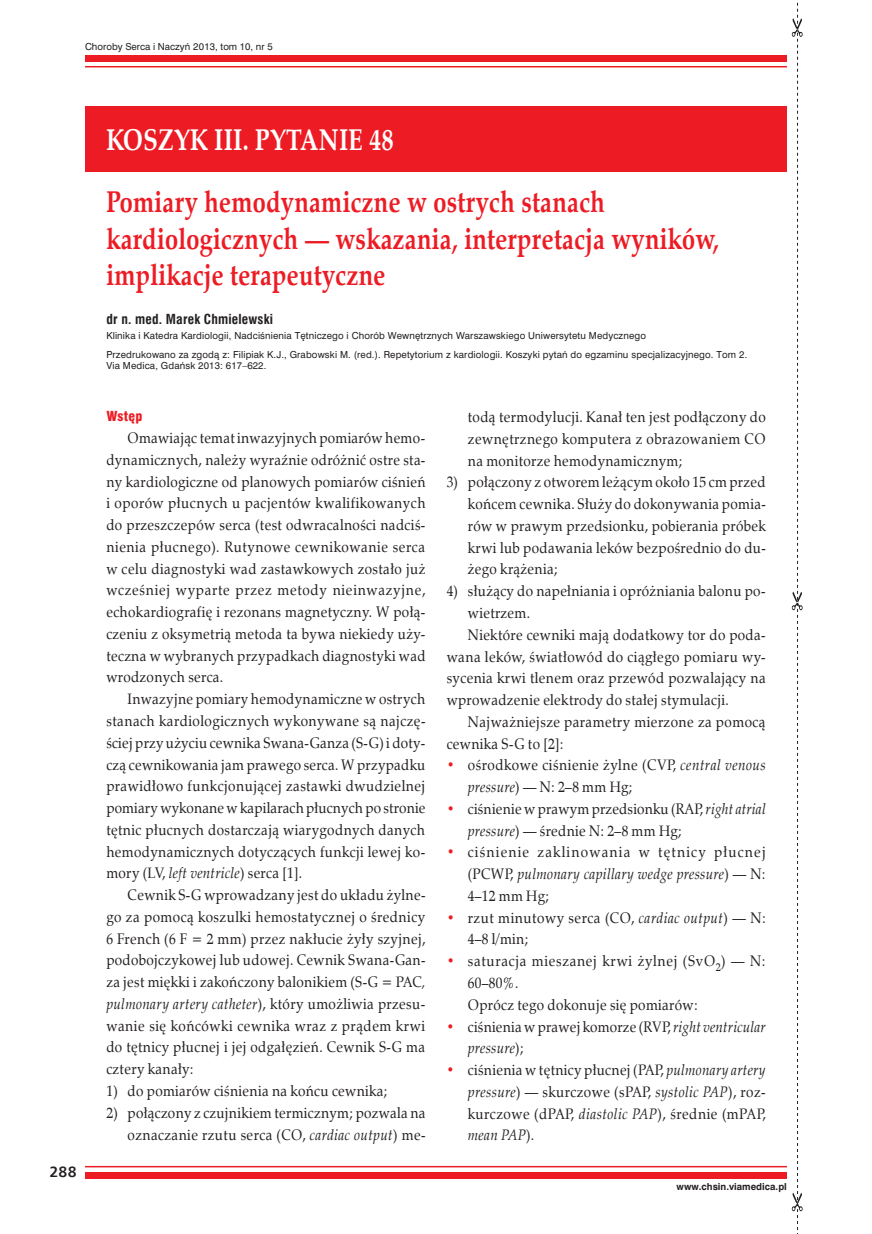
<style>
.page{position:relative;width:872px;height:1234px;background:#fff}
.page>*{position:absolute;margin:0;border:0;box-sizing:border-box;transform-origin:0 0}
.t1{font:700 30px/36.6px "Zapf Calligr EU";letter-spacing:.01em;color:#ed1c24;scale:.8 1}
.t2{font:700 30px "Zapf Calligr EU";letter-spacing:.01em;color:#fff;scale:.8 1}
.t3{font:15px/21.8px "Zapf Calligr EU";letter-spacing:.025em;color:#231f20;text-align:justify;scale:.9 1}
.t4{font:700 15px "Humnst 777 EU";color:#231f20}
.t5{font:700 13.5px "Swis 721 Cn EU";letter-spacing:.015em;color:#231f20}
.t6{font:13.5px "Swis 721 Blk Cn EU";letter-spacing:.025em;color:#ed1c24}
.t7{font:9px/19.5px "Swis 721 PL";letter-spacing:.015em;color:#231f20}
.t8{font:700 9px "Swis 721 PL";color:#231f20}
.s1{font-style:italic}
.s2{font-weight:700;color:#ed1c24}
</style>
<div class="page">
<div style="left:85px;top:106px;width:702px;height:66px;background:#ed1c24"></div>
<div style="left:85px;top:55px;width:702px;height:7px;background:#ed1c24"></div>
<hr style="left:85px;top:66px;width:702px;height:1px;background:#ed1c24">
<div style="left:85px;top:1171px;width:702px;height:7px;background:#ed1c24"></div>
<hr style="left:85px;top:1165px;width:702px;height:2px;background:#ed1c24">
<svg style="left:792px;top:2px;width:10px;height:1228px"></svg>
<p class="t7" style="left:85px;top:36px;width:189px">Choroby Serca i Naczyń 2013, tom 10, nr 5</p>
<p class="t4" style="left:49px;top:1162px;width:29px">288</p>
<h1 class="t2" style="left:106px;top:121px;width:360px">KOSZYK III. PYTANIE 48</h1>
<h1 class="t1" style="left:106px;top:185px;width:767px">Pomiary hemodynamiczne w ostrych stanach kardiologicznych — wskazania, interpretacja wyników, implikacje terapeutyczne</h1>
<p class="t5" style="left:106px;top:310px;width:168px">dr n. med. Marek Chmielewski</p>
<p class="t7" style="left:106px;top:325px;width:642px">Klinika i Katedra Kardiologii, Nadciśnienia Tętniczego i Chorób Wewnętrznych Warszawskiego Uniwersytetu Medycznego<br>Przedrukowano za zgodą z: Filipiak K.J., Grabowski M. (red.). Repetytorium z kardiologii. Koszyki pytań do egzaminu specjalizacyjnego. Tom 2.</p>
<p class="t7" style="left:106px;top:356px;width:161px">Via Medica, Gdańsk 2013: 617–622.</p>
<p class="t6" style="left:106px;top:408px;width:38px">Wstęp</p>
<p class="t3" style="left:106px;top:427px;width:356px;text-indent:21px">Omawiając temat inwazyjnych pomiarów hemo&shy;dynamicznych, należy wyraźnie odróżnić ostre sta&shy;ny kardiologiczne od planowych pomiarów ciśnień i oporów płucnych u pacjentów kwalifikowanych do przeszczepów serca (test odwracalności nadciś&shy;nienia płucnego). Rutynowe cewnikowanie serca w celu diagnostyki wad zastawkowych zostało już wcześniej wyparte przez metody nieinwazyjne, echokardiografię i rezonans magnetyczny. W połą&shy;czeniu z oksymetrią metoda ta bywa niekiedy uży&shy;teczna w wybranych przypadkach diagnostyki wad wrodzonych serca.</p>
<p class="t3" style="left:106px;top:688px;width:356px;text-indent:21px">Inwazyjne pomiary hemodynamiczne w ostrych stanach kardiologicznych wykonywane są najczę&shy;ściej przy użyciu cewnika Swana-Ganza (S-G) i doty&shy;czą cewnikowania jam prawego serca. W przypadku prawidłowo funkcjonującej zastawki dwudzielnej pomiary wykonane w kapilarach płucnych po stronie tętnic płucnych dostarczają wiarygodnych danych hemodynamicznych dotyczących funkcji lewej ko&shy;mory (LV, <span class="s1">left ventricle</span>) serca [1].</p>
<p class="t3" style="left:106px;top:884px;width:356px;text-indent:21px">Cewnik S-G wprowadzany jest do układu żylne&shy;go za pomocą koszulki hemostatycznej o średnicy 6 French (6 F = 2 mm) przez nakłucie żyły szyjnej, podobojczykowej lub udowej. Cewnik Swana-Gan&shy;za jest miękki i zakończony balonikiem (S-G = PAC<span class="s1">, pulmonary artery catheter</span>), który umożliwia przesu&shy;wanie się końcówki cewnika wraz z prądem krwi do tętnicy płucnej i jej odgałęzień. Cewnik S-G ma cztery kanały:</p>
<p class="t3" style="left:106px;top:1080px;width:314px">1) do pomiarów ciśnienia na końcu cewnika;</p>
<p class="t3" style="left:106px;top:1101px;width:356px;text-align:right">2) połączony z czujnikiem termicznym; pozwala na oznaczanie rzutu serca (CO, <span class="s1">cardiac output</span>) me-</p>
<p class="t3" style="left:468px;top:406px;width:332px">todą termodylucji. Kanał ten jest podłączony do zewnętrznego komputera z obrazowaniem CO na monitorze hemodynamicznym;</p>
<p class="t3" style="left:468px;top:471px;width:332px;text-indent:-21px">3) połączony z otworem leżącym około 15 cm przed końcem cewnika. Służy do dokonywania pomia&shy;rów w prawym przedsionku, pobierania próbek krwi lub podawania leków bezpośrednio do du&shy;żego krążenia;</p>
<p class="t3" style="left:446px;top:580px;width:356px">4) służący do napełniania i opróżniania balonu po-</p>
<p class="t3" style="left:468px;top:602px;width:71px">wietrzem.</p>
<p class="t3" style="left:468px;top:624px;width:332px">Niektóre cewniki mają dodatkowy tor do poda-</p>
<p class="t3" style="left:446px;top:645px;width:356px">wana leków, światłowód do ciągłego pomiaru wy-</p>
<p class="t3" style="left:446px;top:667px;width:356px">sycenia krwi tlenem oraz przewód pozwalający na</p>
<p class="t3" style="left:446px;top:689px;width:315px">wprowadzenie elektrody do stałej stymulacji.</p>
<p class="t3" style="left:468px;top:711px;width:332px">Najważniejsze parametry mierzone za pomocą</p>
<p class="t3" style="left:446px;top:732px;width:131px">cewnika S-G to [2]:</p>
<p class="t3" style="left:468px;top:754px;width:332px;text-indent:-21px"><span class="s2">•</span> ośrodkowe ciśnienie żylne (CVP, <span class="s1">central venous pressure</span>) — N: 2–8 mm Hg;</p>
<p class="t3" style="left:468px;top:798px;width:332px;text-indent:-21px"><span class="s2">•</span> ciśnienie w prawym przedsionku (RAP, <span class="s1">right atrial pressure</span>) — średnie N: 2–8 mm Hg;</p>
<p class="t3" style="left:468px;top:841px;width:332px;text-indent:-21px"><span class="s2">•</span> ciśnienie zaklinowania w tętnicy płucnej (PCWP, <span class="s1">pulmonary capillary wedge pressure</span>) — N:<br>4–12 mm Hg;</p>
<p class="t3" style="left:468px;top:906px;width:332px;text-indent:-21px"><span class="s2">•</span> rzut minutowy serca (CO, <span class="s1">cardiac output</span>) — N:<br>4–8 l/min;</p>
<p class="t3" style="left:468px;top:950px;width:332px;text-align:left;text-indent:-21px"><span class="s2">•</span> saturacja mieszanej krwi żylnej (SvO<sub>2</sub>) — N:<br>60–80%.<br>Oprócz tego dokonuje się pomiarów:</p>
<p class="t3" style="left:468px;top:1015px;width:332px;text-indent:-21px"><span class="s2">•</span> ciśnienia w prawej komorze (RVP, <span class="s1">right ventricular pressure</span>);</p>
<p class="t3" style="left:468px;top:1059px;width:332px;text-indent:-21px"><span class="s2">•</span> ciśnienia w tętnicy płucnej (PAP, <span class="s1">pulmonary artery pressure</span>) — skurczowe (sPAP, <span class="s1">systolic PAP</span>), roz&shy;kurczowe (dPAP, <span class="s1">diastolic PAP</span>), średnie (mPAP, <span class="s1">mean PAP</span>).</p>
<p class="t8" style="left:676px;top:1180px;width:112px">www.chsin.viamedica.pl</p>
</div>
